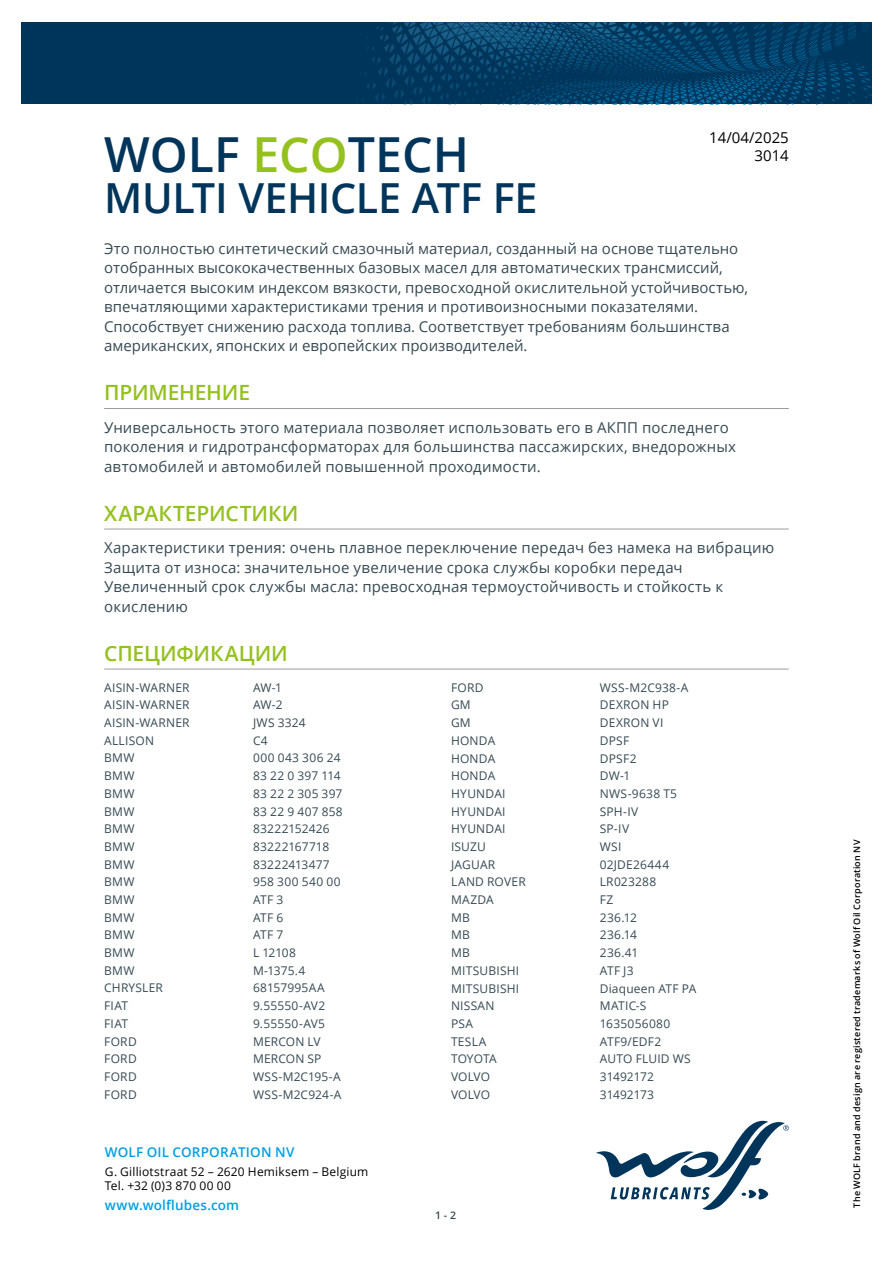
<style>
.page{position:relative;width:893px;height:1263px;background:#fff}
.page>*{position:absolute;margin:0;border:0;box-sizing:border-box;transform-origin:0 0}
.t1{font:600 48.3px "Open Sans";color:#00355b}
.t2{font:600 41.4px "Open Sans";letter-spacing:-.01em;color:#00355b}
.t3{font:600 21px "Open Sans";letter-spacing:-.01em;color:#95c11f}
.t4{font:15px/19.5px "Open Sans";letter-spacing:.01em;color:#364953}
.t5{font:15px/18px "Open Sans";color:#000;text-align:right}
.t6{font:600 13.5px "Open Sans";letter-spacing:.01em;color:#009fe3}
.t7{font:12px "Open Sans";letter-spacing:.02em;color:#364953}
.t8{font:12px/14.4px "Open Sans";letter-spacing:.015em;color:#000}
.t9{font:12px "Open Sans";letter-spacing:-.005em;color:#364953}
.t10{font:12px "Open Sans";letter-spacing:.04em;color:#364953}
.t11{font:600 10.5px "Open Sans";color:#364953}
.t12{font:600 9px "Open Sans";letter-spacing:.025em;color:#000}
.s1{color:#95c11f}
</style>
<div class="page">
<svg style="left:596px;top:1121px;width:193px;height:89px"></svg>
<svg style="left:21px;top:22px;width:851px;height:82px;background:#013b62"></svg>
<hr style="left:104px;top:408px;width:685px;height:1px;background:#9d9d9c">
<hr style="left:104px;top:529px;width:685px;height:1px;background:#9d9d9c">
<hr style="left:104px;top:669px;width:685px;height:1px;background:#9d9d9c">
<p class="t5" style="left:709px;top:128px;width:81px">14/04/2025<br>3014</p>
<h1 class="t1" style="left:104px;top:122px;width:366px">WOLF <span class="s1">ECO</span>TECH</h1>
<h2 class="t2" style="left:104px;top:169px;width:435px">MULTI VEHICLE ATF FE</h2>
<p class="t4" style="left:104px;top:238px;width:645px">Это полностью синтетический смазочный материал, созданный на основе тщательно отобранных высококачественных базовых масел для автоматических трансмиссий, отличается высоким индексом вязкости, превосходной окислительной устойчивостью, впечатляющими характеристиками трения и противоизносными показателями.<br>Способствует снижению расхода топлива. Соответствует требованиям большинства американских, японских и европейских производителей.</p>
<h3 class="t3" style="left:104px;top:378px;width:147px">ПРИМЕНЕНИЕ</h3>
<p class="t4" style="left:104px;top:417px;width:633px">Универсальность этого материала позволяет использовать его в АКПП последнего поколения и гидротрансформаторах для большинства пассажирских, внедорожных автомобилей и автомобилей повышенной проходимости.</p>
<h3 class="t3" style="left:104px;top:499px;width:196px">ХАРАКТЕРИСТИКИ</h3>
<p class="t4" style="left:104px;top:538px;width:672px">Характеристики трения: очень плавное переключение передач без намека на вибрацию Защита от износа: значительное увеличение срока службы коробки передач Увеличенный срок службы масла: превосходная термоустойчивость и стойкость к окислению</p>
<h3 class="t3" style="left:104px;top:639px;width:185px">СПЕЦИФИКАЦИИ</h3>
<p class="t7" style="left:104px;top:679px;width:87px">AISIN-WARNER</p>
<p class="t7" style="left:253px;top:679px;width:31px">AW-1</p>
<p class="t7" style="left:104px;top:697px;width:87px">AISIN-WARNER</p>
<p class="t7" style="left:253px;top:697px;width:31px">AW-2</p>
<p class="t7" style="left:104px;top:714px;width:87px">AISIN-WARNER</p>
<p class="t7" style="left:253px;top:714px;width:54px">JWS 3324</p>
<p class="t7" style="left:104px;top:732px;width:51px">ALLISON</p>
<p class="t7" style="left:253px;top:732px;width:16px">C4</p>
<p class="t7" style="left:104px;top:750px;width:32px">BMW</p>
<p class="t7" style="left:253px;top:750px;width:89px">000 043 306 24</p>
<p class="t7" style="left:104px;top:767px;width:32px">BMW</p>
<p class="t7" style="left:253px;top:767px;width:89px">83 22 0 397 114</p>
<p class="t7" style="left:104px;top:785px;width:32px">BMW</p>
<p class="t7" style="left:253px;top:785px;width:91px">83 22 2 305 397</p>
<p class="t7" style="left:104px;top:803px;width:32px">BMW</p>
<p class="t7" style="left:253px;top:803px;width:91px">83 22 9 407 858</p>
<p class="t7" style="left:104px;top:821px;width:32px">BMW</p>
<p class="t7" style="left:253px;top:821px;width:78px">83222152426</p>
<p class="t7" style="left:104px;top:838px;width:32px">BMW</p>
<p class="t7" style="left:253px;top:838px;width:78px">83222167718</p>
<p class="t7" style="left:104px;top:856px;width:32px">BMW</p>
<p class="t7" style="left:253px;top:856px;width:78px">83222413477</p>
<p class="t7" style="left:104px;top:874px;width:32px">BMW</p>
<p class="t10" style="left:253px;top:874px;width:89px">958 300 540 00</p>
<p class="t7" style="left:104px;top:891px;width:32px">BMW</p>
<p class="t7" style="left:253px;top:891px;width:32px">ATF 3</p>
<p class="t7" style="left:104px;top:909px;width:32px">BMW</p>
<p class="t7" style="left:253px;top:909px;width:32px">ATF 6</p>
<p class="t7" style="left:104px;top:927px;width:32px">BMW</p>
<p class="t7" style="left:253px;top:927px;width:32px">ATF 7</p>
<p class="t7" style="left:104px;top:944px;width:32px">BMW</p>
<p class="t7" style="left:253px;top:944px;width:45px">L 12108</p>
<p class="t7" style="left:104px;top:962px;width:32px">BMW</p>
<p class="t7" style="left:253px;top:962px;width:54px">M-1375.4</p>
<p class="t7" style="left:104px;top:980px;width:60px">CHRYSLER</p>
<p class="t7" style="left:253px;top:980px;width:73px">68157995AA</p>
<p class="t7" style="left:104px;top:997px;width:26px">FIAT</p>
<p class="t7" style="left:253px;top:997px;width:74px">9.55550-AV2</p>
<p class="t7" style="left:104px;top:1015px;width:26px">FIAT</p>
<p class="t7" style="left:253px;top:1015px;width:74px">9.55550-AV5</p>
<p class="t7" style="left:104px;top:1033px;width:34px">FORD</p>
<p class="t7" style="left:253px;top:1033px;width:69px">MERCON LV</p>
<p class="t7" style="left:104px;top:1051px;width:34px">FORD</p>
<p class="t7" style="left:253px;top:1051px;width:70px">MERCON SP</p>
<p class="t7" style="left:104px;top:1068px;width:34px">FORD</p>
<p class="t7" style="left:253px;top:1068px;width:89px">WSS-M2C195-A</p>
<p class="t7" style="left:104px;top:1086px;width:34px">FORD</p>
<p class="t7" style="left:253px;top:1086px;width:90px">WSS-M2C924-A</p>
<p class="t7" style="left:451px;top:679px;width:34px">FORD</p>
<p class="t7" style="left:600px;top:679px;width:90px">WSS-M2C938-A</p>
<p class="t7" style="left:451px;top:697px;width:21px">GM</p>
<p class="t7" style="left:600px;top:697px;width:71px">DEXRON HP</p>
<p class="t7" style="left:451px;top:714px;width:21px">GM</p>
<p class="t7" style="left:600px;top:714px;width:65px">DEXRON VI</p>
<p class="t7" style="left:451px;top:732px;width:46px">HONDA</p>
<p class="t7" style="left:600px;top:732px;width:31px">DPSF</p>
<p class="t7" style="left:451px;top:750px;width:46px">HONDA</p>
<p class="t7" style="left:600px;top:750px;width:38px">DPSF2</p>
<p class="t7" style="left:451px;top:768px;width:46px">HONDA</p>
<p class="t7" style="left:600px;top:768px;width:32px">DW-1</p>
<p class="t7" style="left:451px;top:785px;width:56px">HYUNDAI</p>
<p class="t7" style="left:600px;top:785px;width:79px">NWS-9638 T5</p>
<p class="t7" style="left:451px;top:803px;width:56px">HYUNDAI</p>
<p class="t7" style="left:600px;top:803px;width:40px">SPH-IV</p>
<p class="t7" style="left:451px;top:821px;width:56px">HYUNDAI</p>
<p class="t7" style="left:600px;top:821px;width:31px">SP-IV</p>
<p class="t7" style="left:451px;top:838px;width:36px">ISUZU</p>
<p class="t7" style="left:600px;top:838px;width:23px">WSI</p>
<p class="t7" style="left:451px;top:856px;width:46px">JAGUAR</p>
<p class="t7" style="left:600px;top:856px;width:71px">02JDE26444</p>
<p class="t7" style="left:451px;top:874px;width:76px">LAND ROVER</p>
<p class="t7" style="left:600px;top:874px;width:58px">LR023288</p>
<p class="t7" style="left:451px;top:891px;width:44px">MAZDA</p>
<p class="t7" style="left:600px;top:891px;width:15px">FZ</p>
<p class="t7" style="left:451px;top:909px;width:20px">MB</p>
<p class="t7" style="left:600px;top:909px;width:39px">236.12</p>
<p class="t7" style="left:451px;top:927px;width:20px">MB</p>
<p class="t7" style="left:600px;top:927px;width:39px">236.14</p>
<p class="t7" style="left:451px;top:944px;width:20px">MB</p>
<p class="t7" style="left:600px;top:944px;width:40px">236.41</p>
<p class="t7" style="left:451px;top:962px;width:70px">MITSUBISHI</p>
<p class="t7" style="left:600px;top:962px;width:35px">ATF J3</p>
<p class="t7" style="left:451px;top:980px;width:70px">MITSUBISHI</p>
<p class="t7" style="left:600px;top:980px;width:98px">Diaqueen ATF PA</p>
<p class="t7" style="left:451px;top:998px;width:45px">NISSAN</p>
<p class="t7" style="left:600px;top:998px;width:48px">MATIC-S</p>
<p class="t7" style="left:451px;top:1015px;width:24px">PSA</p>
<p class="t7" style="left:600px;top:1015px;width:72px">1635056080</p>
<p class="t7" style="left:451px;top:1033px;width:37px">TESLA</p>
<p class="t7" style="left:600px;top:1033px;width:63px">ATF9/EDF2</p>
<p class="t7" style="left:451px;top:1051px;width:47px">TOYOTA</p>
<p class="t7" style="left:600px;top:1051px;width:92px">AUTO FLUID WS</p>
<p class="t7" style="left:451px;top:1068px;width:41px">VOLVO</p>
<p class="t9" style="left:600px;top:1068px;width:56px">31492172</p>
<p class="t7" style="left:451px;top:1086px;width:41px">VOLVO</p>
<p class="t9" style="left:600px;top:1086px;width:56px">31492173</p>
<p class="t6" style="left:105px;top:1143px;width:191px">WOLF OIL CORPORATION NV</p>
<p class="t8" style="left:105px;top:1163px;width:265px">G. Gilliotstraat 52 – 2620 Hemiksem – Belgium<br>Tel. +32 (0)3 870 00 00</p>
<p class="t6" style="left:105px;top:1196px;width:136px">www.wolflubes.com</p>
<p class="t11" style="left:435px;top:1208px;width:22px">1 - 2</p>
<p class="t12" style="left:851px;top:1208px;width:369px;rotate:-90deg">The WOLF brand and design are registered trademarks of Wolf Oil Corporation NV</p>
</div>
